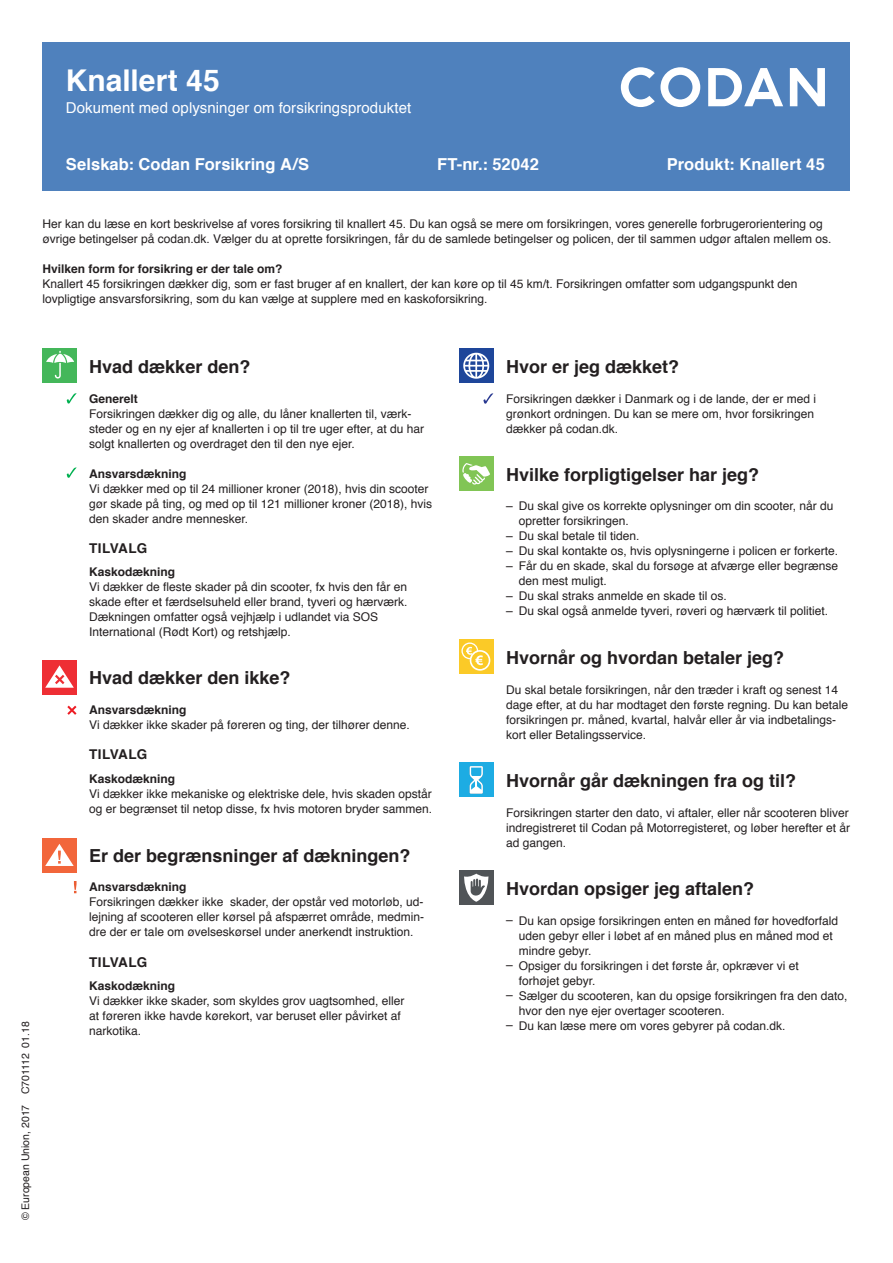
<style>
.page{position:relative;width:893px;height:1263px;background:#fff}
.page>*{position:absolute;margin:0;border:0;box-sizing:border-box;transform-origin:0 0}
.t1{font:700 30px "Helvetica";color:#fff}
.Helvetica_bold_melle{font:700 18px "Helvetica";color:#231f20}
.t2{font:700 16.5px "Helvetica";letter-spacing:.005em;color:#fff}
.t3{font:15px "Helvetica";letter-spacing:.005em;color:#fff}
.Helvetica_bold_melle-2{font:700 13.5px "Helvetica";letter-spacing:.03em;color:#231f20}
.t4{font:12px/15px "Helvetica";color:#231f20}
.Helvetica_bold_melle-3{font:700 12px "Helvetica";color:#231f20}
.t5{font:10.5px "Helvetica";color:#231f20}
</style>
<div class="page">
<div style="left:43px;top:43px;width:807px;height:148px;background:#4f81bd"></div>
<svg style="left:621px;top:67px;width:204px;height:40px"></svg>
<div style="left:43px;top:349px;width:34px;height:34px;background:#44b75a"></div>
<svg style="left:46px;top:351px;width:28px;height:27px"></svg>
<div style="left:43px;top:660px;width:34px;height:34px;background:#ee2e34"></div>
<svg style="left:45px;top:665px;width:29px;height:23px"></svg>
<svg style="left:67px;top:393px;width:10px;height:10px"></svg>
<svg style="left:67px;top:467px;width:10px;height:11px"></svg>
<svg style="left:67px;top:706px;width:10px;height:9px"></svg>
<div style="left:43px;top:839px;width:34px;height:34px;background:#f2663b"></div>
<svg style="left:45px;top:844px;width:29px;height:22px"></svg>
<div style="left:459px;top:349px;width:34px;height:34px;background:#1e469a"></div>
<svg style="left:463px;top:353px;width:26px;height:26px"></svg>
<div style="left:459px;top:457px;width:34px;height:34px;background:#81c555"></div>
<svg style="left:462px;top:463px;width:28px;height:22px"></svg>
<div style="left:459px;top:640px;width:34px;height:34px;background:#fbca27"></div>
<svg style="left:461px;top:642px;width:29px;height:29px"></svg>
<div style="left:459px;top:763px;width:34px;height:34px;background:#1dace3"></div>
<svg style="left:470px;top:766px;width:13px;height:28px"></svg>
<div style="left:459px;top:871px;width:34px;height:34px;background:#505457"></div>
<svg style="left:464px;top:874px;width:25px;height:28px"></svg>
<svg style="left:74px;top:881px;width:3px;height:12px"></svg>
<svg style="left:483px;top:393px;width:10px;height:11px"></svg>
<p class="t1" style="left:66px;top:56px;width:156px">Knallert 45</p>
<p class="t3" style="left:66px;top:96px;width:347px">Dokument med oplysninger om forsikringsproduktet</p>
<p class="t2" style="left:66px;top:151px;width:245px">Selskab: Codan Forsikring A/S</p>
<p class="t2" style="left:437px;top:151px;width:103px">FT-nr.: 52042</p>
<p class="t2" style="left:667px;top:151px;width:160px">Produkt: Knallert 45</p>
<p class="t4" style="left:43px;top:217px;width:791px">Her kan du læse en kort beskrivelse af vores forsikring til knallert 45. Du kan også se mere om forsikringen, vores generelle forbrugerorientering og øvrige betingelser på codan.dk. Vælger du at oprette forsikringen, får du de samlede betingelser og policen, der til sammen udgør aftalen mellem os.</p>
<p class="Helvetica_bold_melle-3" style="left:43px;top:259px;width:242px">Hvilken form for forsikring er der tale om?</p>
<p class="t4" style="left:43px;top:277px;width:756px">Knallert 45 forsikringen dækker dig, som er fast bruger af en knallert, der kan køre op til 45 km/t. Forsikringen omfatter som udgangspunkt den lovpligtige ansvarsforsikring, som du kan vælge at supplere med en kaskoforsikring.</p>
<p class="t5" style="left:17px;top:1220px;width:200px;rotate:-90deg">© European Union, 2017 C701112 01.18</p>
<p class="Helvetica_bold_melle" style="left:89px;top:352px;width:163px">Hvad dækker den?</p>
<p class="Helvetica_bold_melle-3" style="left:89px;top:389px;width:50px">Generelt</p>
<p class="t4" style="left:89px;top:406px;width:336px">Forsikringen dækker dig og alle, du låner knallerten til, værk&shy;steder og en ny ejer af knallerten i op til tre uger efter, at du har solgt knallerten og overdraget den til den nye ejer.</p>
<p class="Helvetica_bold_melle-3" style="left:89px;top:464px;width:99px">Ansvarsdækning</p>
<p class="t4" style="left:89px;top:481px;width:344px">Vi dækker med op til 24 millioner kroner (2018), hvis din scooter gør skade på ting, og med op til 121 millioner kroner (2018), hvis den skader andre mennesker.</p>
<p class="Helvetica_bold_melle-2" style="left:89px;top:537px;width:60px">TILVALG</p>
<p class="Helvetica_bold_melle-3" style="left:89px;top:562px;width:88px">Kaskodækning</p>
<p class="t4" style="left:89px;top:580px;width:320px">Vi dækker de fleste skader på din scooter, fx hvis den får en skade efter et færdselsuheld eller brand, tyveri og hærværk.<br>Dækningen omfatter også vejhjælp i udlandet via SOS International (Rødt Kort) og retshjælp.</p>
<p class="Helvetica_bold_melle" style="left:89px;top:663px;width:203px">Hvad dækker den ikke?</p>
<p class="Helvetica_bold_melle-3" style="left:89px;top:700px;width:99px">Ansvarsdækning</p>
<p class="t4" style="left:89px;top:718px;width:322px">Vi dækker ikke skader på føreren og ting, der tilhører denne.</p>
<p class="Helvetica_bold_melle-2" style="left:89px;top:744px;width:60px">TILVALG</p>
<p class="Helvetica_bold_melle-3" style="left:89px;top:769px;width:88px">Kaskodækning</p>
<p class="t4" style="left:89px;top:786px;width:344px">Vi dækker ikke mekaniske og elektriske dele, hvis skaden opstår og er begrænset til netop disse, fx hvis motoren bryder sammen.</p>
<p class="Helvetica_bold_melle" style="left:89px;top:841px;width:323px">Er der begrænsninger af dækningen?</p>
<p class="Helvetica_bold_melle-3" style="left:89px;top:877px;width:99px">Ansvarsdækning</p>
<p class="t4" style="left:89px;top:895px;width:336px;text-align:justify">Forsikringen dækker ikke skader, der opstår ved motorløb, ud&shy;lejning af scooteren eller kørsel på afspærret område, medmin&shy;dre der er tale om øvelseskørsel under anerkendt instruktion.</p>
<p class="Helvetica_bold_melle-2" style="left:89px;top:952px;width:60px">TILVALG</p>
<p class="Helvetica_bold_melle-3" style="left:89px;top:976px;width:88px">Kaskodækning</p>
<p class="t4" style="left:89px;top:993px;width:317px">Vi dækker ikke skader, som skyldes grov uagtsomhed, eller at føreren ikke havde kørekort, var beruset eller påvirket af narkotika.</p>
<p class="Helvetica_bold_melle" style="left:506px;top:352px;width:175px">Hvor er jeg dækket?</p>
<p class="t4" style="left:506px;top:391px;width:312px">Forsikringen dækker i Danmark og i de lande, der er med i grønkort ordningen. Du kan se mere om, hvor forsikringen dækker på codan.dk.</p>
<p class="Helvetica_bold_melle" style="left:506px;top:460px;width:255px">Hvilke forpligtigelser har jeg?</p>
<p class="t4" style="left:519px;top:498px;width:316px;text-indent:-13px">– Du skal give os korrekte oplysninger om din scooter, når du opretter forsikringen.</p>
<p class="t4" style="left:506px;top:528px;width:135px">– Du skal betale til tiden.</p>
<p class="t4" style="left:506px;top:543px;width:334px">– Du skal kontakte os, hvis oplysningerne i policen er forkerte.</p>
<p class="t4" style="left:519px;top:558px;width:321px;text-indent:-13px">– Får du en skade, skal du forsøge at afværge eller begrænse den mest muligt.</p>
<p class="t4" style="left:506px;top:588px;width:222px">– Du skal straks anmelde en skade til os.</p>
<p class="t4" style="left:506px;top:603px;width:324px">– Du skal også anmelde tyveri, røveri og hærværk til politiet.</p>
<p class="Helvetica_bold_melle" style="left:506px;top:643px;width:280px">Hvornår og hvordan betaler jeg?</p>
<p class="t4" style="left:506px;top:682px;width:344px">Du skal betale forsikringen, når den træder i kraft og senest 14 dage efter, at du har modtaget den første regning. Du kan betale forsikringen pr. måned, kvartal, halvår eller år via indbetalings&shy;kort eller Betalingsservice.</p>
<p class="Helvetica_bold_melle" style="left:506px;top:766px;width:292px">Hvornår går dækningen fra og til?</p>
<p class="t4" style="left:506px;top:805px;width:346px;text-align:justify">Forsikringen starter den dato, vi aftaler, eller når scooteren bliver indregistreret til Codan på Motorregisteret, og løber herefter et år ad gangen.</p>
<p class="Helvetica_bold_melle" style="left:506px;top:874px;width:250px">Hvordan opsiger jeg aftalen?</p>
<p class="t4" style="left:519px;top:913px;width:321px;text-indent:-13px">– Du kan opsige forsikringen enten en måned før hovedforfald uden gebyr eller i løbet af en måned plus en måned mod et mindre gebyr.</p>
<p class="t4" style="left:519px;top:958px;width:282px;text-indent:-13px">– Opsiger du forsikringen i det første år, opkræver vi et forhøjet gebyr.</p>
<p class="t4" style="left:519px;top:988px;width:330px;text-indent:-13px">– Sælger du scooteren, kan du opsige forsikringen fra den dato, hvor den nye ejer overtager scooteren.</p>
<p class="t4" style="left:506px;top:1018px;width:281px">– Du kan læse mere om vores gebyrer på codan.dk.</p>
</div>
